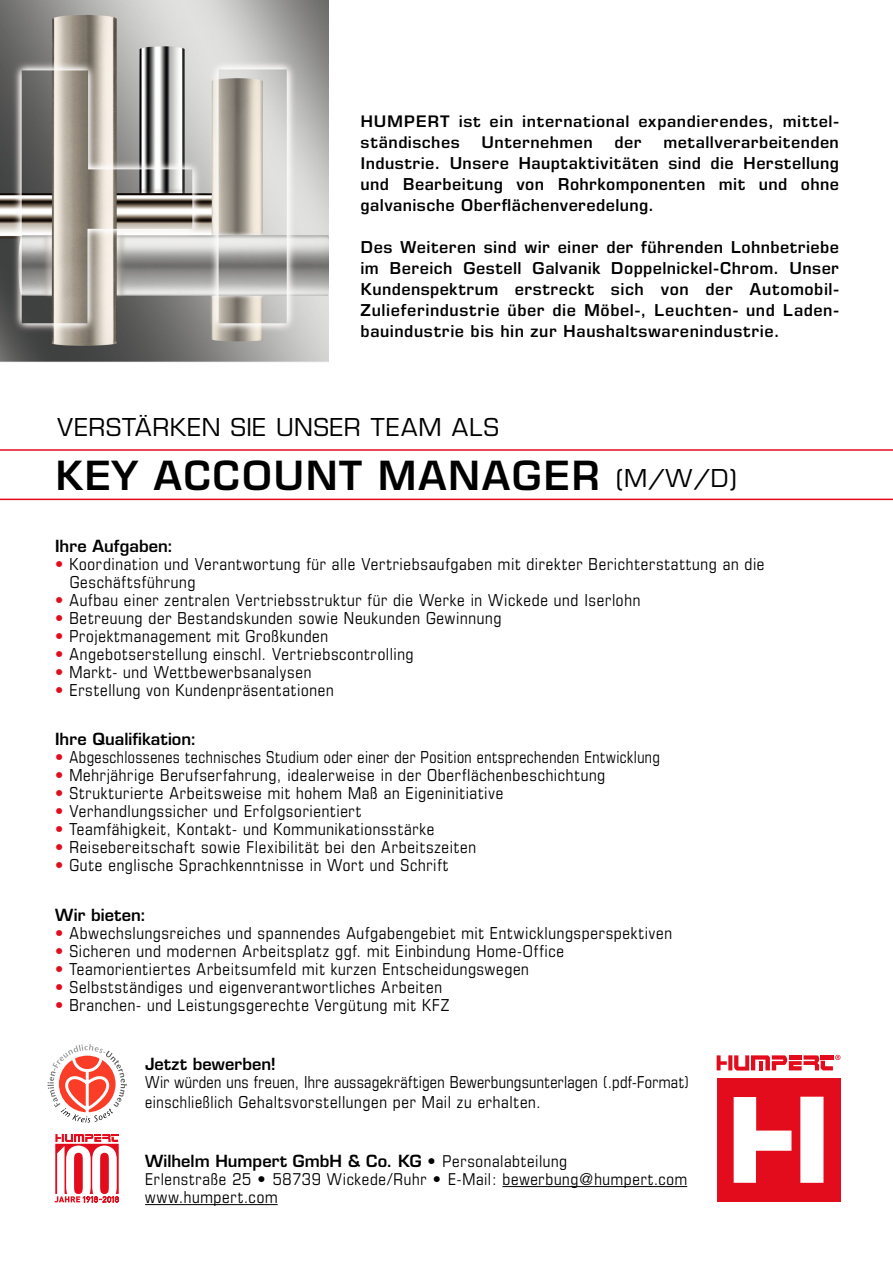
<style>
.page{position:relative;width:893px;height:1263px;background:#fff}
.page>*{position:absolute;margin:0;border:0;box-sizing:border-box;transform-origin:0 0}
.t1{font:600 40.5px "Eurostile LT Pro";letter-spacing:.02em;color:#000}
.t2{font:24px "Eurostile";letter-spacing:.04em;color:#000}
.t3{font:condensed 16.5px/18px "Eurostile";letter-spacing:.04em;color:#000}
.t4{font:600 16.5px/21px "Eurostile LT Pro";letter-spacing:.03em;color:#000;text-align:justify}
.t5{font:condensed 16.5px/19.5px "Eurostile";letter-spacing:.04em;color:#000;scale:.95 1}
.t6{font:condensed 16.5px "Eurostile";letter-spacing:.04em;color:#000;scale:.93 1}
.t7{font:condensed 16.35px/18px "Eurostile";letter-spacing:.045em;color:#000}
.t8{font:600 16.35px "Eurostile";letter-spacing:.005em;color:#000}
.t9{font:600 16.2px "Eurostile LT Pro";letter-spacing:.025em;color:#000}
.t10{font:600 16.05px "Eurostile LT Pro";letter-spacing:.035em;color:#000}
.s1{font-size:16.05px}
.s2{font-size:16.5px}
.s3{font-size:16.2px}
.s4{font-family:"Eurostile";font-weight:400;font-size:24px}
.s5{color:#e30c1c}
.s6{font-weight:600;font-stretch:normal}
</style>
<div class="page">
<hr style="left:502px;top:1186px;width:185px;height:1px;background:#000">
<hr style="left:145px;top:1204px;width:133px;height:1px;background:#000">
<img style="left:0;top:0;width:328px;height:362px">
<div style="left:717px;top:1078px;width:123px;height:124px;background:#e30c1c"></div>
<svg style="left:734px;top:1097px;width:57px;height:86px"></svg>
<div style="left:800px;top:1097px;width:23px;height:86px;background:#fff"></div>
<svg style="left:717px;top:1055px;width:10px;height:15px"></svg>
<svg style="left:728px;top:1055px;width:4px;height:15px"></svg>
<svg style="left:734px;top:1055px;width:106px;height:15px"></svg>
<svg style="left:54px;top:1134px;width:65px;height:68px"></svg>
<hr style="left:0;top:499px;width:893px;height:1px;background:#e30c1c">
<hr style="left:0;top:449px;width:893px;height:2px;background:#e30c1c">
<svg style="left:48px;top:1044px;width:79px;height:78px"></svg>
<p class="t10" style="left:361px;top:111px;width:480px">HUMPERT ist ein international expandierendes, mittel-</p>
<p class="t9" style="left:361px;top:132px;width:101px"><span class="s1">s</span><span class="s2">tän</span>disches</p>
<p class="t9" style="left:482px;top:132px;width:113px">Unternehmen</p>
<p class="t9" style="left:615px;top:132px;width:28px">der</p>
<p class="t9" style="left:663px;top:132px;width:177px">metallverarbeitenden</p>
<p class="t4" style="left:361px;top:152px;width:480px"><span class="s3">Industrie.</span> Unsere Hauptaktivitäten sind die Herstellung und Bearbeitung von Rohrkomponenten mit und ohne galvanische Oberflächenveredelung.</p>
<p class="t4" style="left:361px;top:236px;width:480px">Des Weiteren sind wir einer der führenden Lohnbetriebe im Bereich Gestell Galvanik Doppelnickel-Chrom. Unser Kundenspektrum erstreckt sich von der Automobil-Zulieferindustrie über die Möbel-, Leuchten- und Laden&shy;bauindustrie bis hin zur Haushaltswarenindustrie.</p>
<h2 class="t2" style="left:57px;top:413px;width:443px">VERSTÄRKEN SIE UNSER TEAM ALS</h2>
<h1 class="t1" style="left:55px;top:450px;width:683px">KEY ACCOUNT MANAGER <span class="s4">(M/W/D)</span></h1>
<p class="t8" style="left:55px;top:536px;width:120px">Ihre Aufgaben:</p>
<p class="t3" style="left:70px;top:555px;width:696px;text-indent:-14px"><span class="s5">•</span> Koordination und Verantwortung für alle Vertriebsaufgaben mit direkter Berichterstattung an die<br>Geschäftsführung</p>
<p class="t3" style="left:55px;top:591px;width:586px"><span class="s5">•</span> Aufbau einer zentralen Vertriebsstruktur für die Werke in Wickede und Iserlohn</p>
<p class="t3" style="left:55px;top:609px;width:447px"><span class="s5">•</span> Betreuung der Bestandskunden sowie Neukunden Gewinnung</p>
<p class="t3" style="left:55px;top:627px;width:274px"><span class="s5">•</span> Projektmanagement mit Großkunden</p>
<p class="t3" style="left:55px;top:645px;width:360px"><span class="s5">•</span> Angebotserstellung einschl. Vertriebscontrolling</p>
<p class="t3" style="left:55px;top:663px;width:258px"><span class="s5">•</span> Markt- und Wettbewerbsanalysen</p>
<p class="t3" style="left:55px;top:681px;width:280px"><span class="s5">•</span> Erstellung von Kundenpräsentationen</p>
<p class="t8" style="left:55px;top:729px;width:143px">Ihre Qualifikation:</p>
<p class="t6" style="left:55px;top:748px;width:651px"><span class="s5">•</span> Abgeschlossenes technisches Studium oder einer der Position entsprechenden Entwicklung</p>
<p class="t3" style="left:55px;top:766px;width:551px"><span class="s5">•</span> Mehrjährige Berufserfahrung, idealerweise in der Oberflächenbeschichtung</p>
<p class="t3" style="left:55px;top:784px;width:450px"><span class="s5">•</span> Strukturierte Arbeitsweise mit hohem Maß an Eigeninitiative</p>
<p class="t3" style="left:55px;top:802px;width:308px"><span class="s5">•</span> Verhandlungssicher und Erfolgsorientiert</p>
<p class="t3" style="left:55px;top:820px;width:381px"><span class="s5">•</span> Teamfähigkeit, Kontakt- und Kommunikationsstärke</p>
<p class="t3" style="left:55px;top:838px;width:422px"><span class="s5">•</span> Reisebereitschaft sowie Flexibilität bei den Arbeitszeiten</p>
<p class="t3" style="left:55px;top:856px;width:395px"><span class="s5">•</span> Gute englische Sprachkenntnisse in Wort und Schrift</p>
<p class="t8" style="left:55px;top:905px;width:92px">Wir bieten:</p>
<p class="t3" style="left:55px;top:924px;width:618px"><span class="s5">•</span> Abwechslungsreiches und spannendes Aufgabengebiet mit Entwicklungsperspektiven</p>
<p class="t3" style="left:55px;top:942px;width:510px"><span class="s5">•</span> Sicheren und modernen Arbeitsplatz ggf. mit Einbindung Home-Office</p>
<p class="t3" style="left:55px;top:960px;width:475px"><span class="s5">•</span> Teamorientiertes Arbeitsumfeld mit kurzen Entscheidungswegen</p>
<p class="t3" style="left:55px;top:978px;width:388px"><span class="s5">•</span> Selbstständiges und eigenverantwortliches Arbeiten</p>
<p class="t3" style="left:55px;top:996px;width:396px"><span class="s5">•</span> Branchen- und Leistungsgerechte Vergütung mit KFZ</p>
<p class="t8" style="left:145px;top:1054px;width:132px">Jetzt bewerben!</p>
<p class="t5" style="left:145px;top:1072px;width:574px">Wir würden uns freuen, Ihre aussagekräftigen Bewerbungsunterlagen (.pdf-Format) einschließlich Gehaltsvorstellungen per Mail zu erhalten.</p>
<p class="t7" style="left:145px;top:1152px;width:544px"><span class="s6">Wilhelm Humpert GmbH &amp; Co. KG</span> • Personalabteilung<br>Erlenstraße 25 • 58739 Wickede/Ruhr • E-Mail: bewerbung@humpert.com</p>
<p class="t3" style="left:145px;top:1188px;width:134px">www.humpert.com</p>
</div>
